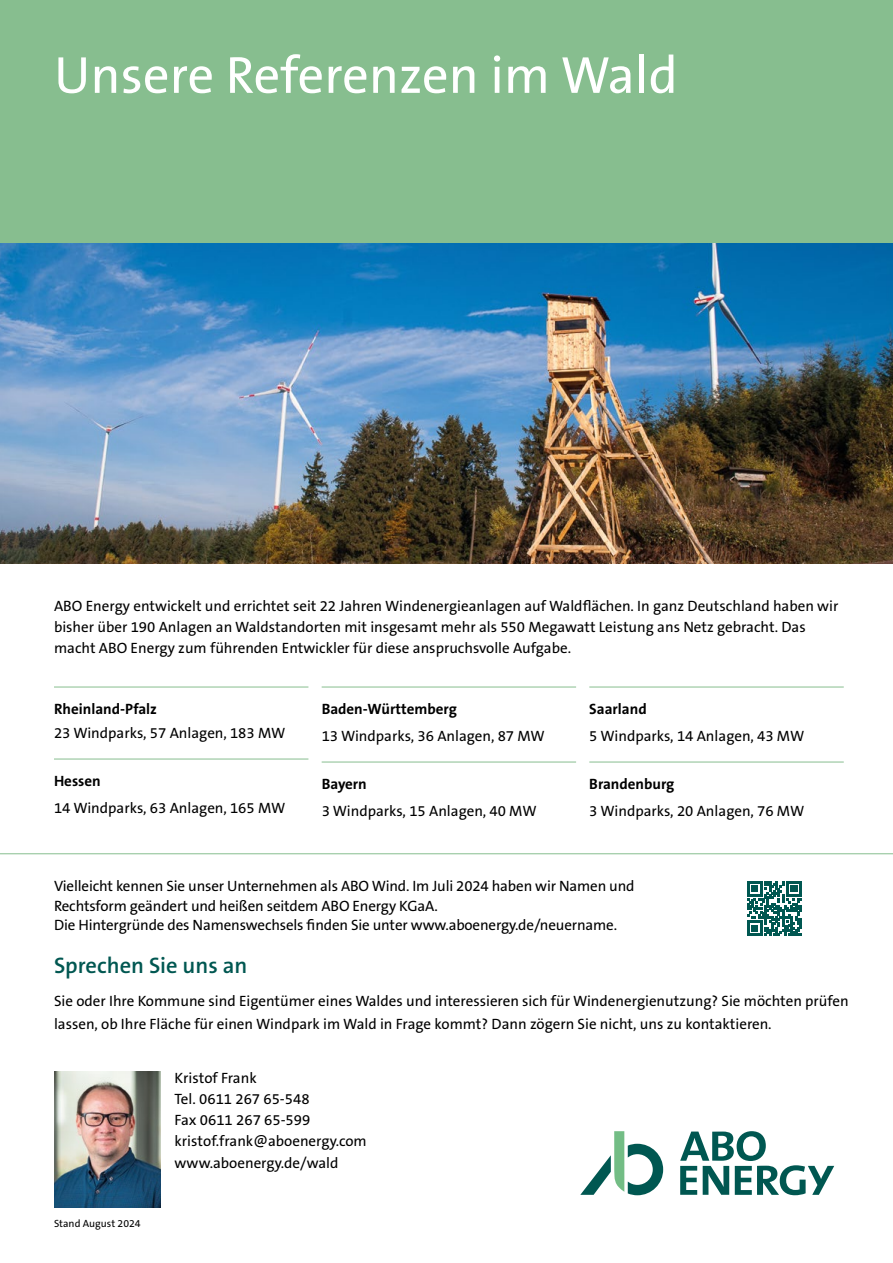
<style>
.page{position:relative;width:893px;height:1263px;background:#fff}
.page>*{position:absolute;margin:0;border:0;box-sizing:border-box;transform-origin:0 0}
.t1{font:52.5px "The Sans B W5 Plain";color:#fff}
.t2{font:600 22.5px "The Sans B W6";color:#005751}
.t3{font:15px/21.1px "The Sans B W5 Plain";color:#000}
.t4{font:700 15px "The Sans B W7";color:#000}
.t5{font:10.5px "The Sans B W5 Plain";color:#000}
</style>
<div class="page">
<img style="left:0;top:242px;width:893px;height:321px">
<img style="left:54px;top:1072px;width:106px;height:135px">
<hr style="left:0;top:853px;width:893px;height:1px;background:#87be8f">
<hr style="left:54px;top:687px;width:254px;height:1px;background:#87be8f">
<hr style="left:54px;top:759px;width:254px;height:1px;background:#87be8f">
<hr style="left:322px;top:687px;width:254px;height:1px;background:#87be8f">
<hr style="left:322px;top:762px;width:254px;height:1px;background:#87be8f">
<hr style="left:589px;top:687px;width:255px;height:1px;background:#87be8f">
<hr style="left:589px;top:762px;width:255px;height:1px;background:#87be8f">
<div style="left:0;top:0;width:893px;height:242px;background:#87be8f"></div>
<svg style="left:580px;top:1131px;width:83px;height:64px"></svg>
<svg style="left:680px;top:1131px;width:154px;height:64px"></svg>
<svg style="left:747px;top:881px;width:54px;height:55px"></svg>
<h1 class="t1" style="left:54px;top:41px;width:625px">Unsere Referenzen im Wald</h1>
<p class="t3" style="left:54px;top:595px;width:786px">ABO Energy entwickelt und errichtet seit 22 Jahren Windenergieanlagen auf Waldflächen. In ganz Deutschland haben wir bisher über 190 Anlagen an Waldstandorten mit insgesamt mehr als 550 Megawatt Leistung ans Netz gebracht. Das macht ABO Energy zum führenden Entwickler für diese anspruchsvolle Aufgabe.</p>
<p class="t4" style="left:54px;top:699px;width:104px">Rheinland-Pfalz</p>
<p class="t3" style="left:54px;top:723px;width:233px">23 Windparks, 57 Anlagen, 183 MW</p>
<p class="t4" style="left:54px;top:771px;width:48px">Hessen</p>
<p class="t3" style="left:54px;top:798px;width:233px">14 Windparks, 63 Anlagen, 165 MW</p>
<p class="t4" style="left:322px;top:699px;width:137px">Baden-Württemberg</p>
<p class="t3" style="left:322px;top:726px;width:225px">13 Windparks, 36 Anlagen, 87 MW</p>
<p class="t4" style="left:322px;top:774px;width:47px">Bayern</p>
<p class="t3" style="left:322px;top:801px;width:216px">3 Windparks, 15 Anlagen, 40 MW</p>
<p class="t4" style="left:589px;top:699px;width:59px">Saarland</p>
<p class="t3" style="left:589px;top:726px;width:216px">5 Windparks, 14 Anlagen, 43 MW</p>
<p class="t4" style="left:589px;top:774px;width:87px">Brandenburg</p>
<p class="t3" style="left:589px;top:801px;width:216px">3 Windparks, 20 Anlagen, 76 MW</p>
<p class="t3" style="left:54px;top:877px;width:582px;line-height:19.5px">Vielleicht kennen Sie unser Unternehmen als ABO Wind. Im Juli 2024 haben wir Namen und<br>Rechtsform geändert und heißen seitdem ABO Energy KGaA.<br>Die Hintergründe des Namenswechsels finden Sie unter www.aboenergy.de/neuername.</p>
<h2 class="t2" style="left:54px;top:951px;width:195px">Sprechen Sie uns an</h2>
<p class="t3" style="left:54px;top:990px;width:796px;line-height:22.5px">Sie oder Ihre Kommune sind Eigentümer eines Waldes und interessieren sich für Windenergienutzung? Sie möchten prüfen lassen, ob Ihre Fläche für einen Windpark im Wald in Frage kommt? Dann zögern Sie nicht, uns zu kontaktieren.</p>
<p class="t3" style="left:175px;top:1067px;width:194px">Kristof Frank<br>Tel. 0611 267 65-548<br>Fax 0611 267 65-599 kristof.frank@aboenergy.com www.aboenergy.de/wald</p>
<p class="t5" style="left:54px;top:1217px;width:88px">Stand August 2024</p>
</div>
